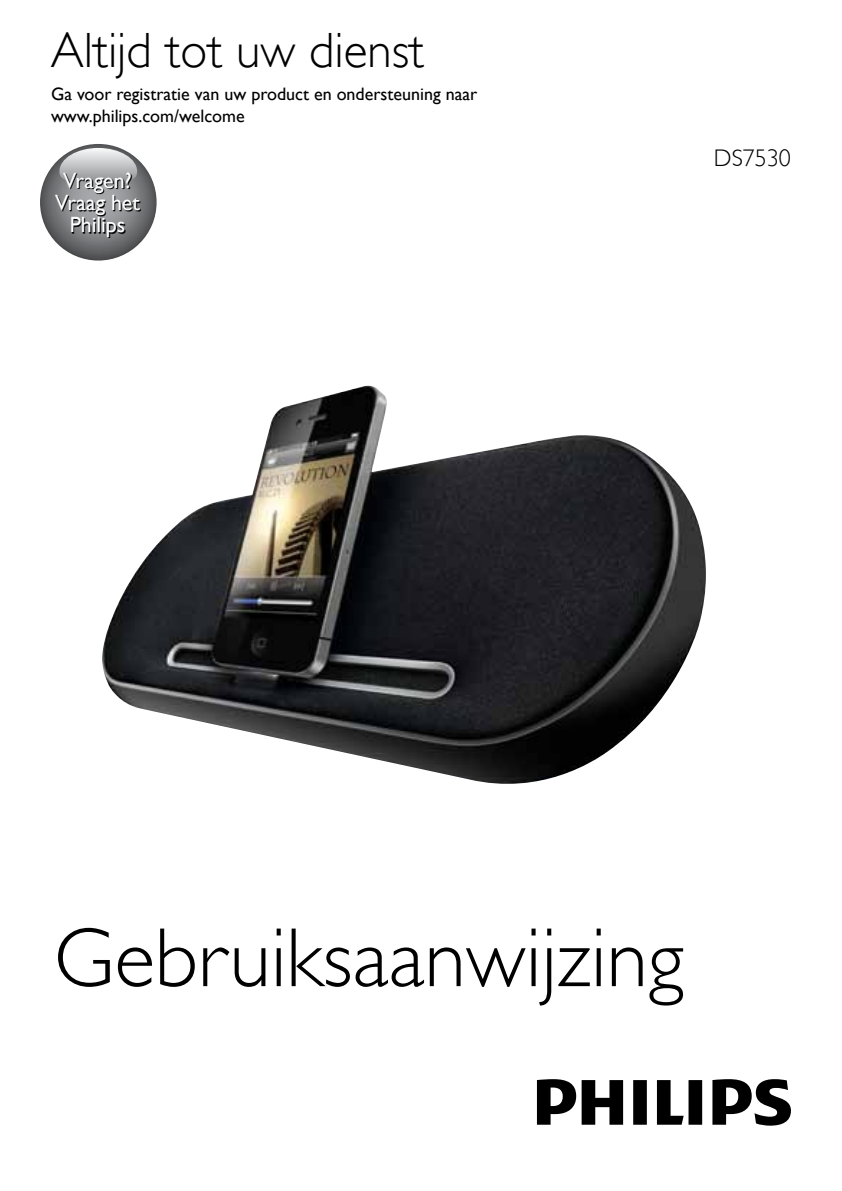
<style>
.page{position:relative;width:842px;height:1191px;background:#fff}
.page>*{position:absolute;margin:0;border:0;box-sizing:border-box;transform-origin:0 0}
.t1{font:84.4px "Gill Sans Alt One WGL Light";color:#000}
.t2{font:49.6px "Gill Sans Alt One WGL Light";color:#000}
.t3{font:24px "Gill Sans Alt One WGL Light";color:#000}
.t4{font:22px/22px "Gill Sans Alt One WGL";letter-spacing:-.005em;color:#fff;text-align:center}
.t5{font:18px "Gill Sans Alt One WGL";color:#000}
</style>
<div class="page">
<svg style="left:537px;top:1079px;width:254px;height:46px"></svg>
<img style="left:102px;top:386px;width:604px;height:398px">
<img style="left:40px;top:144px;width:117px;height:116px;border-radius:58px">
<svg style="left:59px;top:148px;width:78px;height:25px;background:#c2c3c5"></svg>
<svg style="left:56px;top:173px;width:85px;height:65px;background:#717375"></svg>
<h2 class="t2" style="left:51px;top:18px;width:375px">Altijd tot uw dienst</h2>
<p class="t5" style="left:51px;top:81px;width:428px">Ga voor registratie van uw product en ondersteuning naar</p>
<p class="t5" style="left:51px;top:103px;width:195px">www.philips.com/welcome</p>
<p class="t4" style="left:55px;top:169px;width:86px">Vragen?<br>Vraag het<br>Philips</p>
<h3 class="t3" style="left:714px;top:142px;width:79px">DS7530</h3>
<h1 class="t1" style="left:54px;top:902px;width:632px">Gebruiksaanwijzing</h1>
</div>
